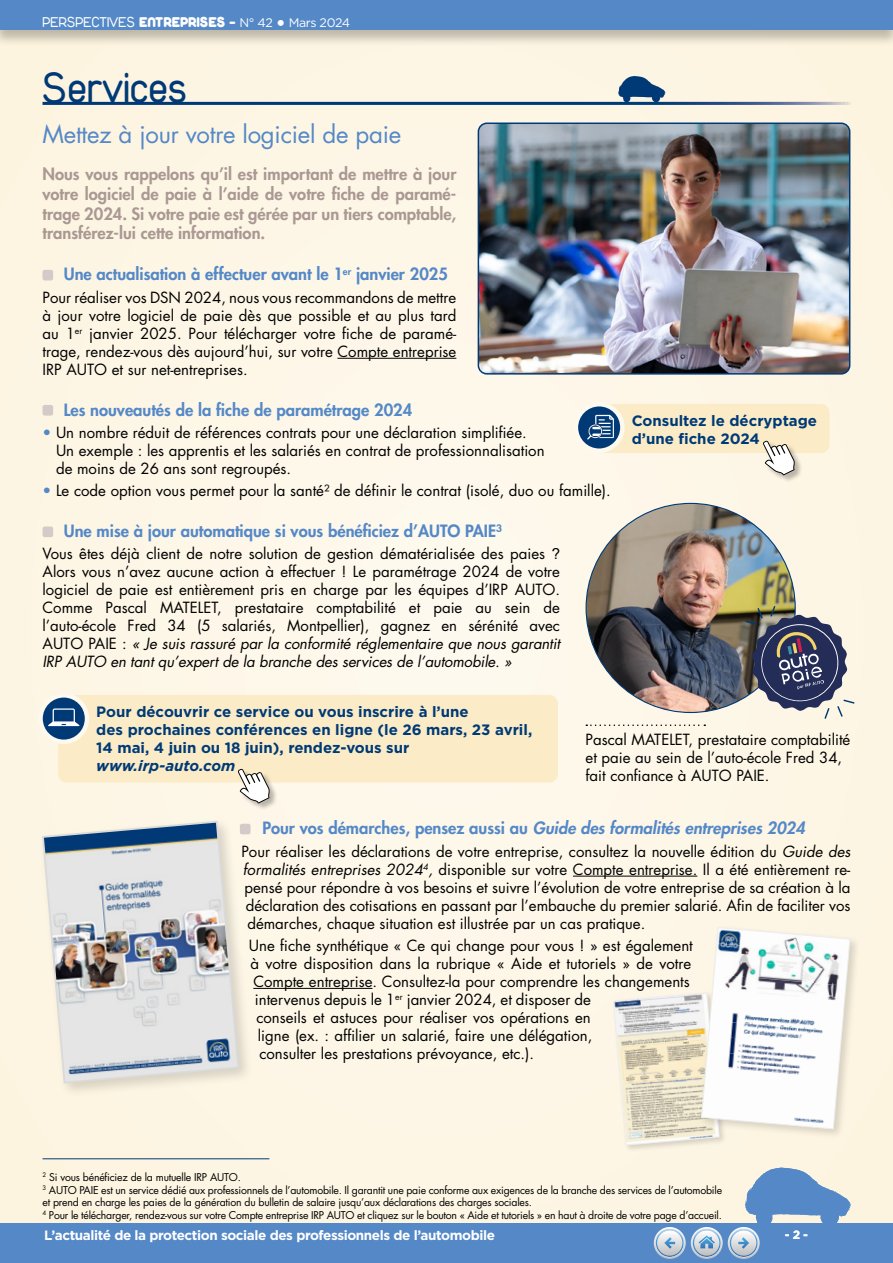
<style>
.page{position:relative;width:893px;height:1263px;background:#fdf6e6}
.page>*{position:absolute;margin:0;border:0;box-sizing:border-box;transform-origin:0 0}
.t1{font:45px "Duepuntozero";color:#003a76}
.t2{font:24px "Futura Std";letter-spacing:-.01em;color:#5488c7}
.t3{font:800 16.5px/19.8px "Futura Std";color:#aa9893;text-align:justify}
.t4{font:800 16.5px "Futura Std";color:#5488c7}
.t5{font:italic 800 16.5px "Futura Std";color:#5488c7}
.t6{font:15px/18px "Futura Std";color:#000;text-align:justify}
.t7{font:700 15px/18px "Gotham";color:#003a76}
.t8{font:15px "Duepuntozero";color:#fff}
.t9{font:italic 700 15px "Gotham";color:#003a76}
.t10{font:700 13.5px "Gotham";letter-spacing:-.03em;color:#fff}
.t11{font:700 12px "Gotham";color:#fff}
.t12{font:10.5px/12.6px "Futura Std";letter-spacing:-.02em;color:#000}
.s1{font-weight:900}
.s2{font-family:"Gotham";font-size:12.45px}
.s3{font-family:"Gotham";font-weight:700;font-size:20.1px}
.s4{color:#5488c7}
.s5{font-family:"Arial"}
.s6{font-style:italic}
.s7{font-style:normal}
</style>
<div class="page">
<div style="left:0;top:1223px;width:893px;height:40px;background:#5488c7"></div>
<div style="left:0;top:0;width:893px;height:47px;background:#000;opacity:.25"></div>
<div style="left:0;top:0;width:893px;height:30px;background:#5488c7"></div>
<hr style="left:43px;top:102px;width:807px;height:3px;background:#fff">
<svg style="left:618px;top:76px;width:47px;height:27px"></svg>
<hr style="left:337px;top:358px;width:119px;height:1px;background:#000">
<div style="left:43px;top:270px;width:10px;height:10px;background:#d4cac8;border-radius:2px"></div>
<hr style="left:43px;top:1158px;width:226px;height:1px;background:#003a76">
<img style="left:478px;top:123px;width:372px;height:251px">
<div style="left:478px;top:123px;width:372px;height:252px;border:2px solid #003a76;border-radius:9px"></div>
<hr style="left:573px;top:876px;width:124px;height:1px;background:#000">
<hr style="left:253px;top:988px;width:119px;height:1px;background:#000">
<img style="left:586px;top:503px;width:209px;height:209px;border-radius:105px">
<svg style="left:746px;top:606px;width:108px;height:113px"></svg>
<div style="left:593px;top:404px;width:236px;height:49px;background:#fbecc7;border-radius:9px"></div>
<div style="left:763px;top:441px;width:40px;height:42px;background:#000;opacity:.27"></div>
<svg style="left:763px;top:440px;width:32px;height:35px"></svg>
<svg style="left:576px;top:404px;width:46px;height:47px"></svg>
<div style="left:574px;top:402px;width:51px;height:51px;border:4px solid #fef9ef;border-radius:50%"></div>
<svg style="left:587px;top:415px;width:27px;height:24px"></svg>
<div style="left:43px;top:405px;width:10px;height:11px;background:#d4cac8;border-radius:2px"></div>
<div style="left:43px;top:526px;width:10px;height:11px;background:#d4cac8;border-radius:2px"></div>
<div style="left:58px;top:695px;width:500px;height:87px;background:#fbecc7;border-radius:9px"></div>
<svg style="left:38px;top:693px;width:51px;height:51px"></svg>
<svg style="left:48px;top:708px;width:31px;height:18px"></svg>
<div style="left:238px;top:769px;width:40px;height:42px;background:#000;opacity:.27"></div>
<svg style="left:238px;top:768px;width:32px;height:35px"></svg>
<div style="left:38px;top:817px;width:216px;height:281px;background:#000;opacity:.15"></div>
<svg style="left:41px;top:820px;width:199px;height:264px"></svg>
<svg style="left:586px;top:724px;width:119px;height:2px"></svg>
<div style="left:698px;top:924px;width:163px;height:215px;background:#000;opacity:.15"></div>
<svg style="left:613px;top:926px;width:238px;height:224px"></svg>
<svg style="left:654px;top:1167px;width:196px;height:92px"></svg>
<p class="t8" style="left:43px;top:14px;width:309px">PERSPECTIVES <span class="s1">ENTREPRISES -</span> <span class="s2">N° 42</span> <span class="s3">•</span> <span class="s2">Mars 2024</span></p>
<h1 class="t1" style="left:43px;top:64px;width:146px">Services</h1>
<h2 class="t2" style="left:43px;top:119px;width:360px">Mettez à jour votre logiciel de paie</h2>
<p class="t3" style="left:43px;top:164px;width:415px">Nous vous rappelons qu’il est important de mettre à jour votre logiciel de paie à l’aide de votre fiche de paramé&shy;trage 2024. Si votre paie est gérée par un tiers comptable, transférez-lui cette information.</p>
<p class="t4" style="left:64px;top:264px;width:386px">Une actualisation à effectuer avant le 1<sup>er</sup> janvier 2025</p>
<p class="t6" style="left:43px;top:288px;width:415px">Pour réaliser vos DSN 2024, nous vous recommandons de mettre à jour votre logiciel de paie dès que possible et au plus tard au 1<sup>er</sup> janvier 2025. Pour télécharger votre fiche de paramé&shy;trage, rendez-vous dès aujourd’hui, sur votre Compte entreprise IRP AUTO et sur net-entreprises.</p>
<p class="t4" style="left:64px;top:399px;width:350px">Les nouveautés de la fiche de paramétrage 2024</p>
<p class="t6" style="left:56px;top:423px;width:490px;text-align:left;text-indent:-13px"><span class="s4">•</span> Un nombre réduit de références contrats pour une déclaration simplifiée.<br>Un exemple : les apprentis et les salariés en contrat de professionnalisation de moins de 26 ans sont regroupés.</p>
<p class="t6" style="left:43px;top:482px;width:570px"><span class="s4">•</span> Le code option vous permet pour la santé² de définir le contrat (isolé, duo ou famille).</p>
<p class="t4" style="left:64px;top:521px;width:440px">Une mise à jour automatique si vous bénéficiez d’AUTO PAIE³</p>
<p class="t6" style="left:43px;top:545px;width:519px">Vous êtes déjà client de notre solution de gestion dématérialisée des paies <span class="s5">?<br></span>Alors vous n’avez aucune action à effectuer ! Le paramétrage 2024 de votre logiciel de paie est entièrement pris en charge par les équipes d’IRP AUTO.<br>Comme Pascal MATELET, prestataire comptabilité et paie au sein de l’auto-école Fred 34 (5 salariés, Montpellier), gagnez en sérénité avec AUTO PAIE : <span class="s6">« Je suis rassuré par la conformité réglementaire que nous garantit IRP AUTO en tant qu’expert de la branche des services de l’automobile. »</span></p>
<p class="t7" style="left:96px;top:703px;width:437px">Pour découvrir ce service ou vous inscrire à l’une<br>des prochaines conférences en ligne (le 26 mars, 23 avril,<br>14 mai, 4 juin ou 18 juin), rendez-vous sur</p>
<p class="t9" style="left:96px;top:756px;width:141px">www.irp-auto.com</p>
<p class="t7" style="left:632px;top:412px;width:187px">Consultez le décryptage d’une fiche 2024</p>
<p class="t6" style="left:585px;top:731px;width:266px;text-align:left">Pascal MATELET, prestataire comptabilité et paie au sein de l’auto-école Fred 34, fait confiance à AUTO PAIE.</p>
<p class="t5" style="left:262px;top:818px;width:544px"><span class="s7">Pour vos démarches, pensez aussi au</span> Guide des formalités entreprises 2024</p>
<p class="t6" style="left:241px;top:842px;width:611px">Pour réaliser les déclarations de votre entreprise, consultez la nouvelle édition du <span class="s6">Guide des formalités entreprises 2024</span><sup>4</sup><span class="s6">,</span> disponible sur votre Compte entreprise. Il a été entièrement re&shy;pensé pour répondre à vos besoins et suivre l’évolution de votre entreprise de sa création à la déclaration des cotisations en passant par l’embauche du premier salarié. Afin de faciliter vos démarches, chaque situation est illustrée par un cas pratique.</p>
<p class="t6" style="left:249px;top:936px;width:445px">Une fiche synthétique « Ce qui change pour vous ! » est également</p>
<p class="t6" style="left:250px;top:954px;width:442px">à votre disposition dans la rubrique « Aide et tutoriels » de votre</p>
<p class="t6" style="left:253px;top:972px;width:438px">Compte entreprise. Consultez-la pour comprendre les changements</p>
<p class="t6" style="left:255px;top:990px;width:337px">intervenus depuis le 1<sup>er</sup> janvier 2024, et disposer de</p>
<p class="t6" style="left:256px;top:1008px;width:336px">conseils et astuces pour réaliser vos opérations en</p>
<p class="t6" style="left:258px;top:1026px;width:336px">ligne (ex. : affilier un salarié, faire une délégation,</p>
<p class="t6" style="left:259px;top:1044px;width:276px">consulter les prestations prévoyance, etc.).</p>
<p class="t12" style="left:43px;top:1171px;width:681px"><sup>2</sup> Si vous bénéficiez de la mutuelle IRP AUTO.<br><sup>3</sup> AUTO PAIE est un service dédié aux professionnels de l’automobile. Il garantit une paie conforme aux exigences de la branche des services de l’automobile et prend en charge les paies de la génération du bulletin de salaire jusqu’aux déclarations des charges sociales.<br><sup>4</sup> Pour le télécharger, rendez-vous sur votre Compte entreprise IRP AUTO et cliquez sur le bouton « Aide et tutoriels » en haut à droite de votre page d’accueil.</p>
<p class="t10" style="left:44px;top:1226px;width:452px">L’actualité de la protection sociale des professionnels de l’automobile</p>
<p class="t11" style="left:785px;top:1226px;width:25px">- 2 -</p>
</div>
